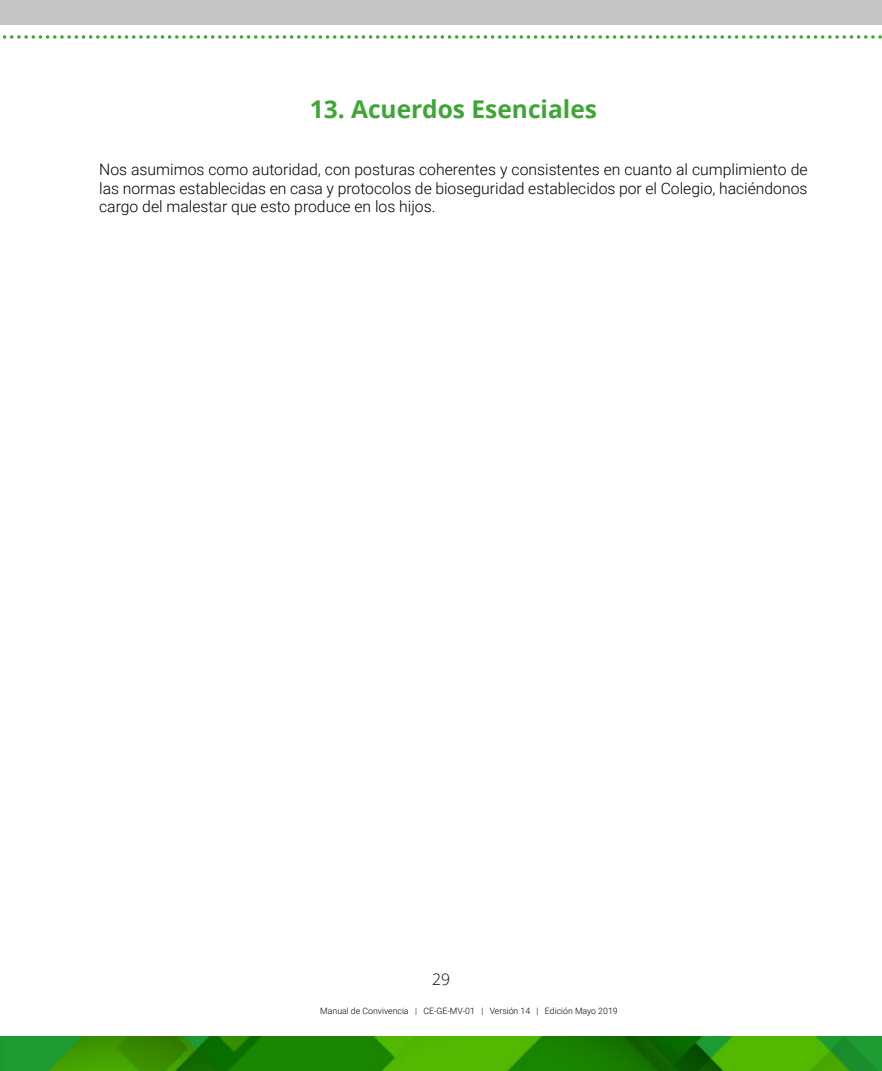
<style>
.page{position:relative;width:882px;height:1071px;background:#fff}
.page>*{position:absolute;margin:0;border:0;box-sizing:border-box;transform-origin:0 0}
.t1{font:700 24.5px "Open Sans";color:#3fa535}
.t2{font:300 15.75px/18.9px "Roboto";color:#000;text-align:justify}
.t3{font:300 15.75px "Open Sans";color:#000}
.t4{font:300 8.75px "Roboto";color:#000}
</style>
<div class="page">
<div style="left:0;top:0;width:882px;height:25px;background:#c6c6c6"></div>
<img style="left:0;top:1037px;width:882px;height:34px">
<svg style="left:2px;top:35px;width:880px;height:4px"></svg>
<h1 class="t1" style="left:310px;top:92px;width:289px">13. Acuerdos Esenciales</h1>
<p class="t2" style="left:99px;top:159px;width:710px">Nos asumimos como autoridad, con posturas coherentes y consistentes en cuanto al cumplimiento de las normas establecidas en casa y protocolos de bioseguridad establecidos por el Colegio, haciéndonos cargo del malestar que esto produce en los hijos.</p>
<p class="t3" style="left:432px;top:969px;width:19px">29</p>
<p class="t4" style="left:320px;top:1004px;width:299px">Manual de Convivencia | CE-GE-MV-01 | Versión 14 | Edición Mayo 2019</p>
</div>
